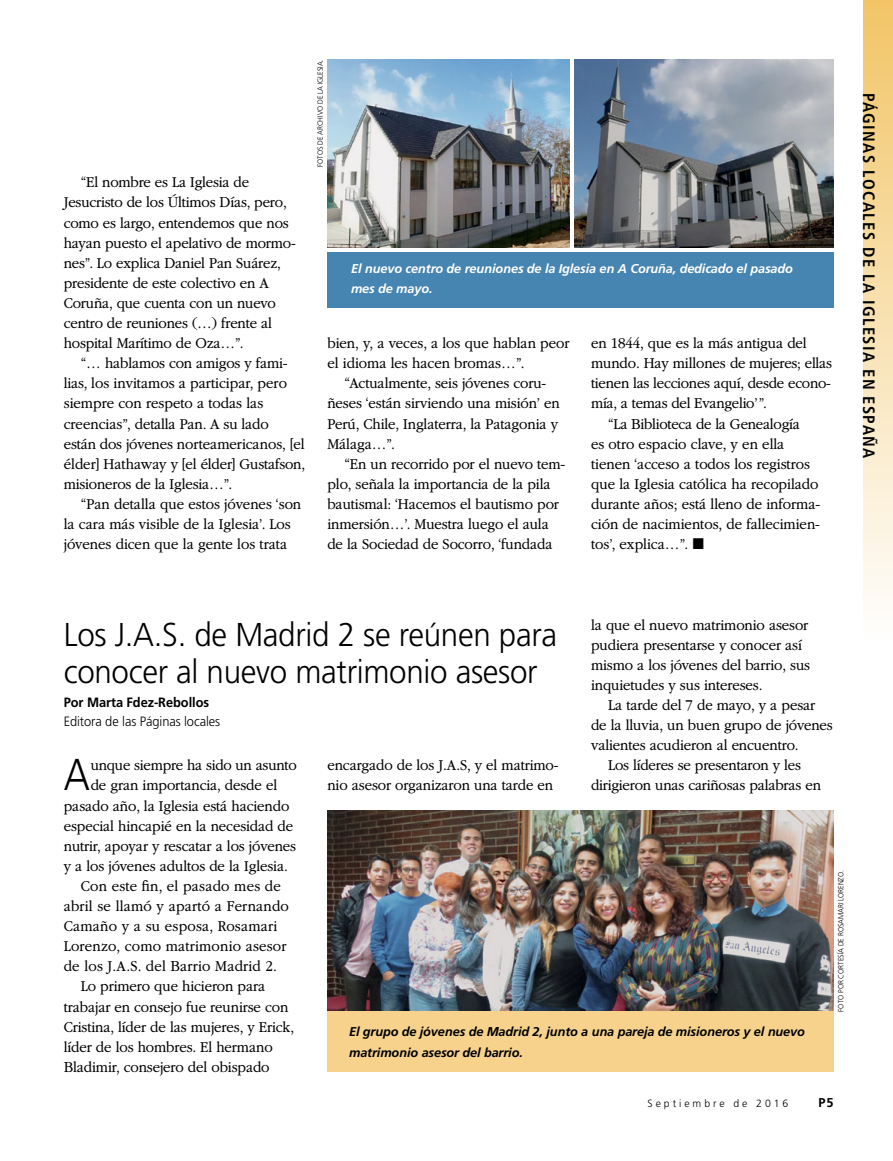
<style>
.page{position:relative;width:893px;height:1161px;background:#fff}
.page>*{position:absolute;margin:0;border:0;box-sizing:border-box;transform-origin:0 0}
.ARTCL_para_first_NEW{font:300 44.55px "Frutigerlds Lat";color:#000;scale:.88 1}
.FIGimg_title{font:300 33px/37.5px "Frutigerlds Lat";letter-spacing:-.01em;color:#000;scale:.95 1}
.t1{font:700 condensed 16.5px "Frutigerlds Lat";letter-spacing:.085em;color:#000}
.ARTCL_para_NEWS{font:300 15.75px/20.1px "Garamondlds Lat Plus";letter-spacing:-.01em;color:#000;scale:.95 1}
.ARTCL_para_first_NEW-2{font:300 15.75px "Garamondlds Lat Plus";letter-spacing:-.01em;color:#000;scale:.95 1}
.ARTCL_para_NEWS-2{font:300 15.75px/20.1px "Garamondlds Lat Plus";letter-spacing:.01em;color:#000;scale:.95 1}
.ARTCL-BY_para{font:300 13.5px "Frutigerlds Lat";letter-spacing:-.005em;color:#000;scale:.95 1}
.ARTCL-BY_para_first{font:700 13.5px "Frutigerlds Lat";letter-spacing:-.005em;color:#000;scale:.95 1}
.FIGimg_title-2{font:italic 700 12.75px/20.2px "Frutigerlds Lat";letter-spacing:-.01em;color:#000}
.FIGimg_CAP_para_NEWS{font:italic 700 12.75px/20.2px "Frutigerlds Lat";letter-spacing:-.01em;color:#fff}
.t2{font:700 12.75px "Frutigerlds Lat";color:#000}
.t3{font:300 10.5px "Frutigerlds Lat";letter-spacing:.28em;color:#000}
.FIGimg-CRDT_para_FL{font:300 7.5px "Frutigerlds Lat";letter-spacing:-.01em;color:#000;scale:.95 1}
.FIGimg-CRDT_para_FR{font:300 7.5px "Frutigerlds Lat";letter-spacing:-.01em;color:#000;scale:.95 1}
</style>
<div class="page">
<div style="left:863px;top:0;width:30px;height:639px;background:linear-gradient(to bottom,#f2c466,#fefefd)"></div>
<img style="left:327px;top:810px;width:506px;height:201px">
<div style="left:327px;top:1011px;width:506px;height:61px;background:#f6d28d"></div>
<img style="left:327px;top:60px;width:243px;height:188px">
<img style="left:574px;top:60px;width:259px;height:188px">
<div style="left:327px;top:252px;width:506px;height:56px;background:#4685b1"></div>
<p class="ARTCL_para_NEWS" style="left:64px;top:172px;width:246px;text-indent:17px">“El nombre es La Iglesia de<br>Jesucristo de los Últimos Días, pero, como es largo, entendemos que nos hayan puesto el apelativo de mormo&shy;nes”. Lo explica Daniel Pan Suárez, presidente de este colectivo en A<br>Coruña, que cuenta con un nuevo centro de reuniones (…) frente al hospital Marítimo de Oza…”.</p>
<p class="ARTCL_para_NEWS" style="left:64px;top:353px;width:256px;text-indent:17px">“… hablamos con amigos y fami&shy;lias, los invitamos a participar, pero siempre con respeto a todas las creencias”, detalla Pan. A su lado<br>están dos jóvenes norteamericanos, [el élder] Hathaway y [el élder] Gustafson, misioneros de la Iglesia…”.</p>
<p class="ARTCL_para_NEWS" style="left:64px;top:494px;width:252px;text-indent:17px">“Pan detalla que estos jóvenes ‘son la cara más visible de la Iglesia’. Los jóvenes dicen que la gente los trata</p>
<p class="FIGimg-CRDT_para_FR" style="left:315px;top:167px;width:115px;rotate:-90deg">FOTOS DE ARCHIVO DE LA IGLESIA.</p>
<p class="FIGimg_CAP_para_NEWS" style="left:351px;top:258px;width:443px">El nuevo centro de reuniones de la Iglesia en A Coruña, dedicado el pasado mes de mayo.</p>
<p class="ARTCL_para_NEWS" style="left:327px;top:333px;width:256px">bien, y, a veces, a los que hablan peor el idioma les hacen bromas…”.</p>
<p class="ARTCL_para_NEWS" style="left:327px;top:373px;width:246px;text-indent:17px">“Actualmente, seis jóvenes coru&shy;ñeses ‘están sirviendo una misión’ en<br>Perú, Chile, Inglaterra, la Patagonia y<br>Málaga…”.</p>
<p class="ARTCL_para_NEWS" style="left:327px;top:453px;width:252px;text-indent:17px">“En un recorrido por el nuevo tem&shy;plo, señala la importancia de la pila bautismal: ‘Hacemos el bautismo por inmersión…’. Muestra luego el aula de la Sociedad de Socorro, ‘fundada</p>
<p class="ARTCL_para_NEWS" style="left:591px;top:333px;width:255px">en 1844, que es la más antigua del mundo. Hay millones de mujeres; ellas tienen las lecciones aquí, desde econo&shy;mía, a temas del Evangelio’”.</p>
<p class="ARTCL_para_NEWS" style="left:591px;top:413px;width:243px;text-indent:17px">“La Biblioteca de la Genealogía<br>es otro espacio clave, y en ella tienen ‘acceso a todos los registros que la Iglesia católica ha recopilado durante años; está lleno de informa&shy;ción de nacimientos, de fallecimien&shy;tos’, explica…”. ◼</p>
<p class="t1" style="left:881px;top:93px;width:367px;rotate:90deg">PÁGINAS LOCALES DE LA IGLESIA EN ESPAÑA</p>
<p class="ARTCL_para_NEWS" style="left:591px;top:614px;width:232px">la que el nuevo matrimonio asesor pudiera presentarse y conocer así mismo a los jóvenes del barrio, sus inquietudes y sus intereses.</p>
<p class="ARTCL_para_NEWS" style="left:591px;top:695px;width:256px;text-indent:17px">La tarde del 7 de mayo, y a pesar de la lluvia, un buen grupo de jóvenes valientes acudieron al encuentro.</p>
<p class="ARTCL_para_NEWS" style="left:591px;top:755px;width:244px;text-align:center">Los líderes se presentaron y les dirigieron unas cariñosas palabras en</p>
<p class="FIGimg_title" style="left:64px;top:615px;width:521px">Los J.A.S. de Madrid 2 se reúnen para conocer al nuevo matrimonio asesor</p>
<p class="ARTCL-BY_para_first" style="left:64px;top:692px;width:155px">Por Marta Fdez-Rebollos</p>
<p class="ARTCL-BY_para" style="left:64px;top:711px;width:166px">Editora de las Páginas locales</p>
<p class="ARTCL_para_first_NEW" style="left:64px;top:742px;width:31px">A</p>
<p class="ARTCL_para_first_NEW-2" style="left:91px;top:754px;width:218px">unque siempre ha sido un asunto</p>
<p class="ARTCL_para_NEWS" style="left:327px;top:755px;width:245px">encargado de los J.A.S, y el matrimo&shy;nio asesor organizaron una tarde en</p>
<p class="ARTCL_para_first_NEW-2" style="left:91px;top:774px;width:198px">de gran importancia, desde el</p>
<p class="ARTCL_para_first_NEW-2" style="left:64px;top:794px;width:239px">pasado año, la Iglesia está haciendo</p>
<p class="ARTCL_para_first_NEW-2" style="left:64px;top:814px;width:243px">especial hincapié en la necesidad de</p>
<p class="ARTCL_para_first_NEW-2" style="left:64px;top:834px;width:246px">nutrir, apoyar y rescatar a los jóvenes</p>
<p class="ARTCL_para_first_NEW-2" style="left:64px;top:854px;width:237px">y a los jóvenes adultos de la Iglesia.</p>
<p class="ARTCL_para_NEWS-2" style="left:64px;top:876px;width:239px;text-indent:17px">Con este fin, el pasado mes de abril se llamó y apartó a Fernando<br>Camaño y a su esposa, Rosamari<br>Lorenzo, como matrimonio asesor de los J.A.S. del Barrio Madrid 2.</p>
<p class="ARTCL_para_NEWS" style="left:64px;top:976px;width:244px;text-indent:17px">Lo primero que hicieron para trabajar en consejo fue reunirse con Cristina, líder de las mujeres, y Erick, líder de los hombres. El hermano Bladimir, consejero del obispado</p>
<p class="FIGimg-CRDT_para_FL" style="left:835px;top:1011px;width:150px;rotate:-90deg">FOTO POR CORTESÍA DE ROSAMARI LORENZO.</p>
<p class="FIGimg_title-2" style="left:349px;top:1021px;width:457px">El grupo de jóvenes de Madrid 2, junto a una pareja de misioneros y el nuevo matrimonio asesor del barrio.</p>
<p class="t3" style="left:648px;top:1095px;width:142px">Septiembre de 2016</p>
<p class="t2" style="left:819px;top:1092px;width:16px">P5</p>
</div>
